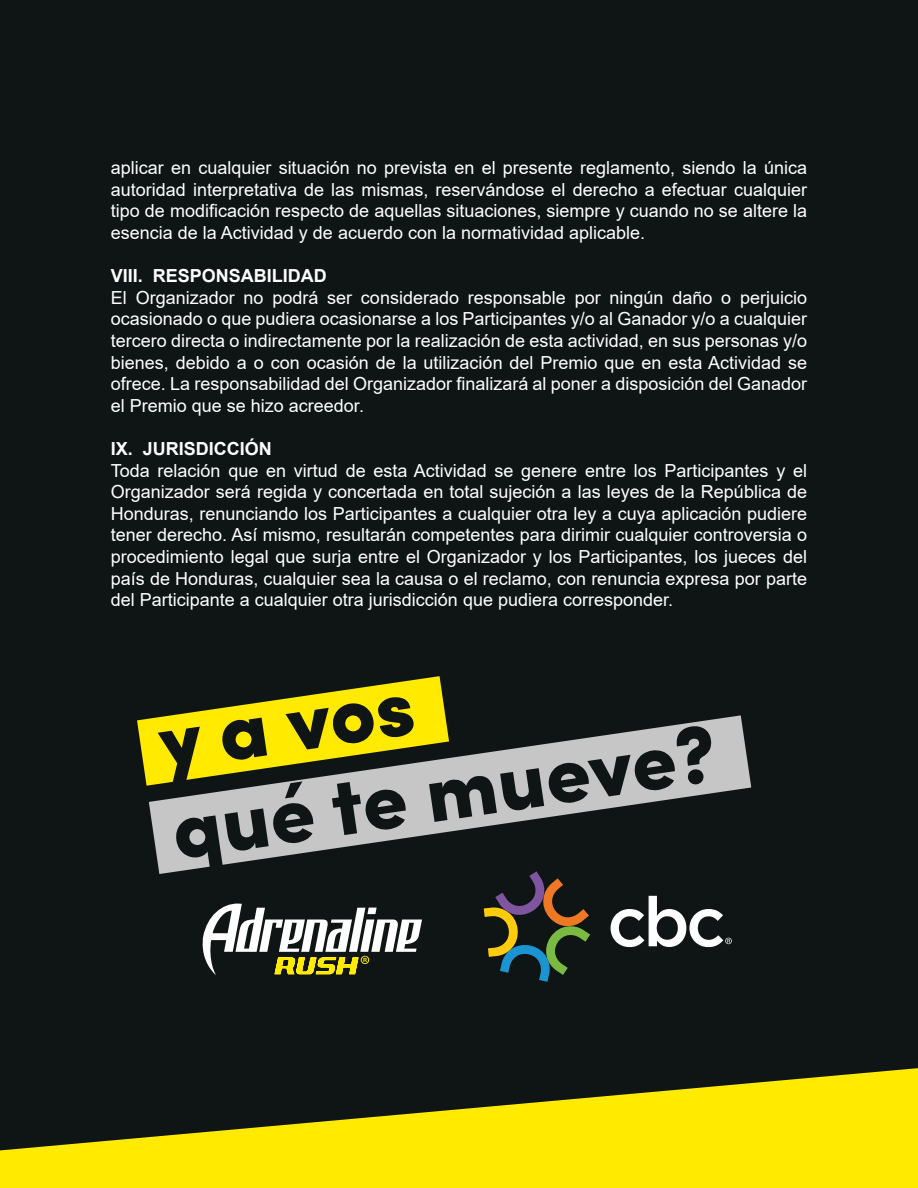
<style>
.page{position:relative;width:918px;height:1188px;background:#0f1515}
.page>*{position:absolute;margin:0;border:0;box-sizing:border-box;transform-origin:0 0}
.t1{font:900 81.9px/89.4px "Sofia Pro";color:#0f1515}
.t2{font:18px/21.6px "Arial";color:#fff;text-align:justify}
.t3{font:700 18px "Arial";color:#fff}
</style>
<div class="page">
<svg style="left:0;top:1068px;width:918px;height:120px;fill:#ffea00"></svg>
<svg style="left:202px;top:904px;width:220px;height:71px"></svg>
<svg style="left:484px;top:874px;width:106px;height:108px"></svg>
<svg style="left:611px;top:896px;width:121px;height:51px"></svg>
<svg style="left:149px;top:715px;width:602px;height:159px;fill:#c6c6c6"></svg>
<svg style="left:137px;top:676px;width:312px;height:110px"></svg>
<p class="t2" style="left:111px;top:157px;width:698px">aplicar en cualquier situación no prevista en el presente reglamento, siendo la única autoridad interpretativa de las mismas, reservándose el derecho a efectuar cualquier tipo de modificación respecto de aquellas situaciones, siempre y cuando no se altere la esencia de la Actividad y de acuerdo con la normatividad aplicable.</p>
<p class="t3" style="left:111px;top:263px;width:218px">VIII. RESPONSABILIDAD</p>
<p class="t2" style="left:111px;top:287px;width:698px">El Organizador no podrá ser considerado responsable por ningún daño o perjuicio ocasionado o que pudiera ocasionarse a los Participantes y/o al Ganador y/o a cualquier tercero directa o indirectamente por la realización de esta actividad, en sus personas y/o bienes, debido a o con ocasión de la utilización del Premio que en esta Actividad se ofrece. La responsabilidad del Organizador finalizará al poner a disposición del Ganador el Premio que se hizo acreedor.</p>
<p class="t3" style="left:111px;top:436px;width:163px">IX. JURISDICCIÓN</p>
<p class="t2" style="left:111px;top:459px;width:698px">Toda relación que en virtud de esta Actividad se genere entre los Participantes y el Organizador será regida y concertada en total sujeción a las leyes de la República de Honduras, renunciando los Participantes a cualquier otra ley a cuya aplicación pudiere tener derecho. Así mismo, resultarán competentes para dirimir cualquier controversia o procedimiento legal que surja entre el Organizador y los Participantes, los jueces del país de Honduras, cualquier sea la causa o el reclamo, con renuncia expresa por parte del Participante a cualquier otra jurisdicción que pudiera corresponder.</p>
<h1 class="t1" style="left:152px;top:692px;width:551px;rotate:-8deg">y a vos<br>qué te mueve?</h1>
</div>
